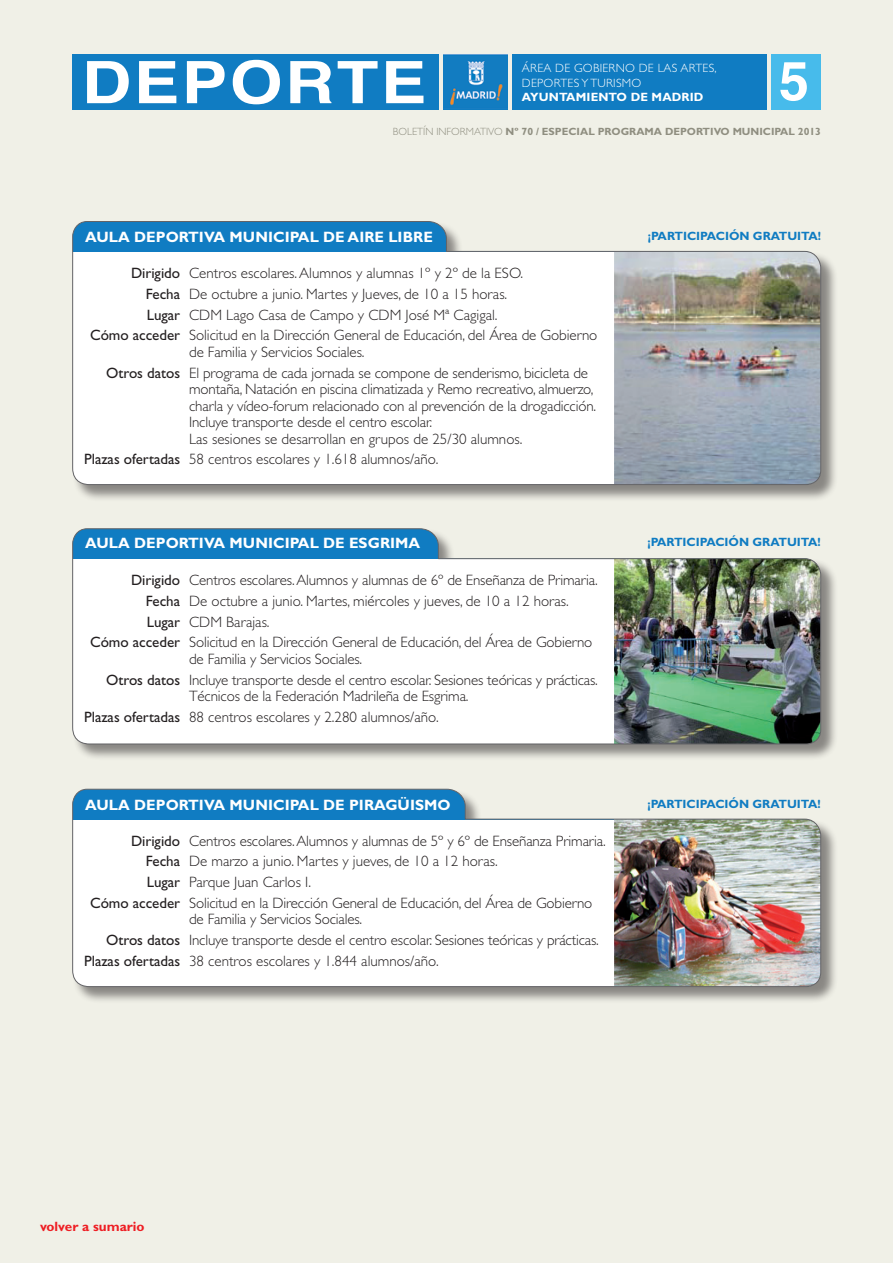
<style>
.page{position:relative;width:893px;height:1263px;background:#fff}
.page>*{position:absolute;margin:0;border:0;box-sizing:border-box;transform-origin:0 0}
.t1{font:700 58.5px "Helvetica";letter-spacing:.035em;color:#fff;scale:1.17 1}
.t2{font:700 54px "Helvetica";color:#fff}
.t3{font:300 15px/20.7px "Gill Sans";letter-spacing:-.01em;color:#231f20}
.t4{font:700 15px "Gill Sans";letter-spacing:.005em;color:#fff}
.t5{font:700 13.5px "Gill Sans";color:#ee1d23}
.t6{font:700 12px "Gill Sans";color:#107cc2}
.t7{font:300 12px/14.4px "Gill Sans";letter-spacing:.02em;color:#fff}
.t8{font:700 12px "Gill Sans";letter-spacing:.01em;color:#fff}
.t9{font:700 10.5px "Gill Sans";color:#8f8e80}
.s1{font-weight:300}
.s2{font-weight:400}
</style>
<div class="page">
<div style="left:1px;top:1px;width:892px;height:1262px;background:#f0f0e7"></div>
<div style="left:771px;top:54px;width:50px;height:55px;background:#47bbeb"></div>
<div style="left:512px;top:54px;width:255px;height:55px;background:#107cc2"></div>
<img style="left:444px;top:54px;width:64px;height:55px">
<div style="left:72px;top:54px;width:366px;height:55px;background:#107cc2"></div>
<div style="left:73px;top:221px;width:765px;height:281px;background:#231f20;opacity:.5"></div>
<svg style="left:72px;top:221px;width:749px;height:264px;background:#d7dee3"></svg>
<div style="left:73px;top:529px;width:765px;height:232px;background:#231f20;opacity:.5"></div>
<img style="left:72px;top:528px;width:749px;height:217px">
<div style="left:73px;top:789px;width:765px;height:214px;background:#231f20;opacity:.5"></div>
<img style="left:72px;top:788px;width:749px;height:199px">
<h1 class="t1" style="left:82px;top:35px;width:296px">DEPORTE</h1>
<p class="t7" style="left:522px;top:61px;width:196px">ÁREA DE GOBIERNO DE LAS ARTES,<br>DEPORTES Y TURISMO</p>
<h2 class="t2" style="left:779px;top:37px;width:32px">5</h2>
<p class="t9" style="left:393px;top:125px;width:430px"><span class="s1">BOLETÍN INFORMATIVO</span> Nº 70 / ESPECIAL PROGRAMA DEPORTIVO MUNICIPAL 2013</p>
<p class="t8" style="left:522px;top:90px;width:183px">AYUNTAMIENTO DE MADRID</p>
<p class="t4" style="left:85px;top:228px;width:349px">AULA DEPORTIVA MUNICIPAL DE AIRE LIBRE</p>
<p class="t3" style="left:131px;top:263px;width:393px"><span class="s2">Dirigido</span> Centros escolares. Alumnos y alumnas 1º y 2º de la ESO.</p>
<p class="t3" style="left:146px;top:283px;width:363px"><span class="s2">Fecha</span> De octubre a junio. Martes y Jueves, de 10 a 15 horas.</p>
<p class="t3" style="left:147px;top:304px;width:352px"><span class="s2">Lugar</span> CDM Lago Casa de Campo y CDM José Mª Cagigal.</p>
<p class="t3" style="left:90px;top:325px;width:509px"><span class="s2">Cómo acceder</span> Solicitud en la Dirección General de Educación, del Área de Gobierno</p>
<p class="t3" style="left:106px;top:341px;width:483px;text-indent:83px">de Familia y Servicios Sociales.<br><span class="s2">Otros datos</span> El programa de cada jornada se compone de senderismo, bicicleta de</p>
<p class="t3" style="left:189px;top:381px;width:409px;line-height:16.5px">montaña, Natación en piscina climatizada y Remo recreativo, almuerzo, charla y vídeo-forum relacionado con al prevención de la drogadicción.<br>Incluye transporte desde el centro escolar.<br>Las sesiones se desarrollan en grupos de 25/30 alumnos.</p>
<p class="t3" style="left:84px;top:449px;width:356px"><span class="s2">Plazas ofertadas</span> 58 centros escolares y 1.618 alumnos/año.</p>
<p class="t4" style="left:85px;top:534px;width:337px">AULA DEPORTIVA MUNICIPAL DE ESGRIMA</p>
<p class="t3" style="left:131px;top:570px;width:468px"><span class="s2">Dirigido</span> Centros escolares. Alumnos y alumnas de 6º de Enseñanza de Primaria.</p>
<p class="t3" style="left:146px;top:591px;width:425px"><span class="s2">Fecha</span> De octubre a junio. Martes, miércoles y jueves, de 10 a 12 horas.</p>
<p class="t3" style="left:147px;top:611px;width:124px"><span class="s2">Lugar</span> CDM Barajas.</p>
<p class="t3" style="left:90px;top:632px;width:504px"><span class="s2">Cómo acceder</span> Solicitud en la Dirección General de Educación, del Área de Gobierno</p>
<p class="t3" style="left:106px;top:649px;width:493px;text-indent:83px">de Familia y Servicios Sociales.<br><span class="s2">Otros datos</span> Incluye transporte desde el centro escolar. Sesiones teóricas y prácticas.</p>
<p class="t3" style="left:84px;top:686px;width:386px;text-indent:105px">Técnicos de la Federación Madrileña de Esgrima.<br><span class="s2">Plazas ofertadas</span> 88 centros escolares y 2.280 alumnos/año.</p>
<p class="t4" style="left:85px;top:796px;width:367px">AULA DEPORTIVA MUNICIPAL DE PIRAGÜISMO</p>
<p class="t3" style="left:131px;top:830px;width:476px"><span class="s2">Dirigido</span> Centros escolares. Alumnos y alumnas de 5º y 6º de Enseñanza Primaria.</p>
<p class="t3" style="left:146px;top:851px;width:353px"><span class="s2">Fecha</span> De marzo a junio. Martes y jueves, de 10 a 12 horas.</p>
<p class="t3" style="left:147px;top:872px;width:166px"><span class="s2">Lugar</span> Parque Juan Carlos I.</p>
<p class="t3" style="left:90px;top:892px;width:504px"><span class="s2">Cómo acceder</span> Solicitud en la Dirección General de Educación, del Área de Gobierno</p>
<p class="t3" style="left:189px;top:909px;width:175px">de Familia y Servicios Sociales.</p>
<p class="t3" style="left:106px;top:930px;width:494px"><span class="s2">Otros datos</span> Incluye transporte desde el centro escolar. Sesiones teóricas y prácticas.</p>
<p class="t3" style="left:84px;top:950px;width:356px"><span class="s2">Plazas ofertadas</span> 38 centros escolares y 1.844 alumnos/año.</p>
<p class="t6" style="left:648px;top:229px;width:175px">¡PARTICIPACIÓN GRATUITA!</p>
<p class="t6" style="left:647px;top:535px;width:175px">¡PARTICIPACIÓN GRATUITA!</p>
<p class="t6" style="left:647px;top:796px;width:175px">¡PARTICIPACIÓN GRATUITA!</p>
<p class="t5" style="left:40px;top:1219px;width:106px">volver a sumario</p>
</div>
